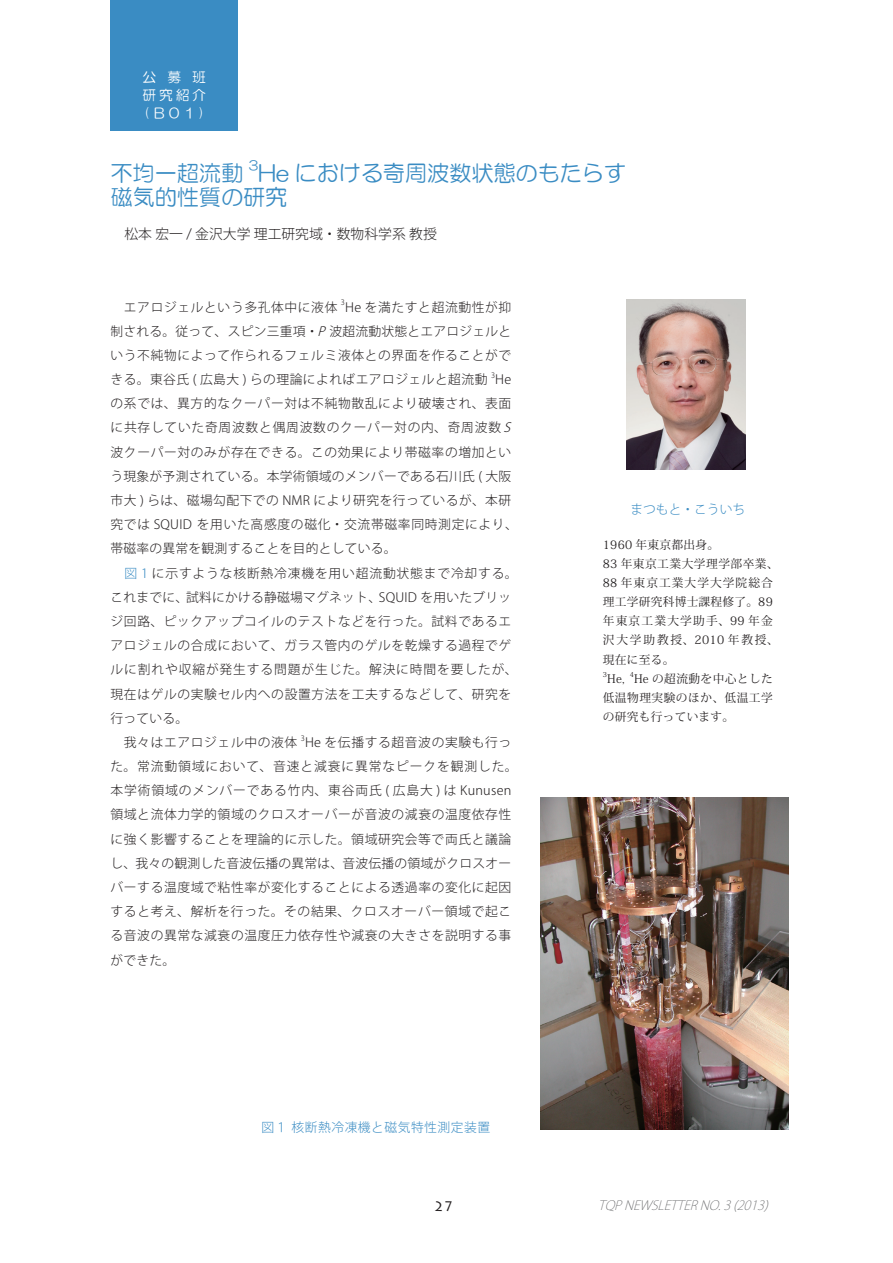
<style>
.page{position:relative;width:893px;height:1263px;background:#fff}
.page>*{position:absolute;margin:0;border:0;box-sizing:border-box;transform-origin:0 0}
.t1{font:22.35px/24.2px "HG Maru Gothic MPRO";letter-spacing:-.01em;color:#3a8cc3}
.t2{font:300 13.8px "Koz Go Pro";color:#231f20}
.t3{font:13.8px/18.1px "HG Maru Gothic MPRO";letter-spacing:.35em;color:#fff;text-align:justify}
.t4{font:13.8px "Lithos Pro";color:#231f20}
.t5{font:13.05px "HG Maru Gothic MPRO";color:#3a8cc3}
.t6{font:300 12.75px/24.2px "Koz Go Pro";letter-spacing:.05em;color:#231f20}
.t7{font:italic 200 12.75px "Koz Go Pro";color:#57585a}
.t8{font:300 12.75px "Koz Go Pro";letter-spacing:.04em;color:#3a8cc3}
.t9{font:300 12.75px "Koz Go Pro";color:#3a8cc3}
.t10{font:11.7px/19.2px "Koz Min Pro";letter-spacing:.035em;color:#231f20}
.t11{font:300 7.5px "Koz Go Pro";color:#231f20}
.t12{font:6.75px "Koz Min Pro";color:#231f20}
.s1{font-style:italic}
.s2{color:#3a8cc3}
</style>
<div class="page">
<div style="left:111px;top:0;width:127px;height:130px;background:#3a8cc3"></div>
<img style="left:626px;top:300px;width:119px;height:170px">
<img style="left:540px;top:797px;width:249px;height:332px">
<p class="t3" style="left:143px;top:68px;width:65px">公募班研究紹介(B01)</p>
<h1 class="t1" style="left:111px;top:161px;width:134px">不均一超流動</h1>
<p class="t5" style="left:249px;top:159px;width:11px">3</p>
<h1 class="t1" style="left:111px;top:161px;width:517px;text-indent:148px">He における奇周波数状態のもたらす磁気的性質の研究</h1>
<p class="t2" style="left:111px;top:225px;width:328px">　松本 宏一 / 金沢大学 理工研究域・数物科学系 教授</p>
<p class="t6" style="left:111px;top:295px;width:228px">　エアロジェルという多孔体中に液体</p>
<p class="t11" style="left:341px;top:298px;width:6px">3</p>
<p class="t6" style="left:111px;top:295px;width:402px;text-align:justify;text-indent:235px">He を満たすと超流動性が抑制される。従って、スピン三重項・<span class="s1">P</span>波超流動状態とエアロジェルという不純物によって作られるフェルミ液体との界面を作ることができる。東谷氏 ( 広島大 ) らの理論によればエアロジェルと超流動</p>
<p class="t11" style="left:491px;top:370px;width:6px">3</p>
<p class="t6" style="left:111px;top:367px;width:409px;text-indent:385px">Heの系では、異方的なクーパー対は不純物散乱により破壊され、表面に共存していた奇周波数と偶周波数のクーパー対の内、奇周波数 <span class="s1">S</span>波クーパー対のみが存在できる。この効果により帯磁率の増加という現象が予測されている。本学術領域のメンバーである石川氏 ( 大阪市大 ) らは、磁場勾配下での NMR により研究を行っているが、本研究では SQUID を用いた高感度の磁化・交流帯磁率同時測定により、帯磁率の異常を観測することを目的としている。<br><span class="s2">　図 1</span> に示すような核断熱冷凍機を用い超流動状態まで冷却する。これまでに、試料にかける静磁場マグネット、SQUID を用いたブリッジ回路、ピックアップコイルのテストなどを行った。試料であるエアロジェルの合成において、ガラス管内のゲルを乾燥する過程でゲルに割れや収縮が発生する問題が生じた。解決に時間を要したが、現在はゲルの実験セル内への設置方法を工夫するなどして、研究を行っている。<br>　我々はエアロジェル中の液体</p>
<p class="t11" style="left:301px;top:733px;width:6px">3</p>
<p class="t6" style="left:111px;top:730px;width:408px;text-indent:194px">He を伝播する超音波の実験も行った。常流動領域において、音速と減衰に異常なピークを観測した。本学術領域のメンバーである竹内、東谷両氏 ( 広島大 ) は Kunusen領域と流体力学的領域のクロスオーバーが音波の減衰の温度依存性に強く影響することを理論的に示した。領域研究会等で両氏と議論し、我々の観測した音波伝播の異常は、音波伝播の領域がクロスオーバーする温度域で粘性率が変化することによる透過率の変化に起因すると考え、解析を行った。その結果、クロスオーバー領域で起こる音波の異常な減衰の温度圧力依存性や減衰の大きさを説明する事ができた。</p>
<p class="t8" style="left:261px;top:1119px;width:230px">図１ 核断熱冷凍機と磁気特性測定装置</p>
<p class="t9" style="left:630px;top:501px;width:116px">まつもと・こういち</p>
<p class="t10" style="left:603px;top:534px;width:177px">1960 年東京都出身。<br>83 年東京工業大学理学部卒業、<br>88 年東京工業大学大学院総合理工学研究科博士課程修了。89年東京工業大学助手、99 年金沢大学助教授、2010 年教授、現在に至る。</p>
<p class="t12" style="left:603px;top:670px;width:6px">3</p>
<p class="t10" style="left:607px;top:668px;width:19px">He,</p>
<p class="t12" style="left:630px;top:670px;width:6px">4</p>
<p class="t10" style="left:603px;top:668px;width:172px;text-align:justify;text-indent:31px">He の超流動を中心とした低温物理実験のほか、低温工学の研究も行っています。</p>
<p class="t4" style="left:434px;top:1198px;width:21px">27</p>
<p class="t7" style="left:598px;top:1197px;width:175px">TQPNEWSLETTERNO.3(2013)</p>
</div>
